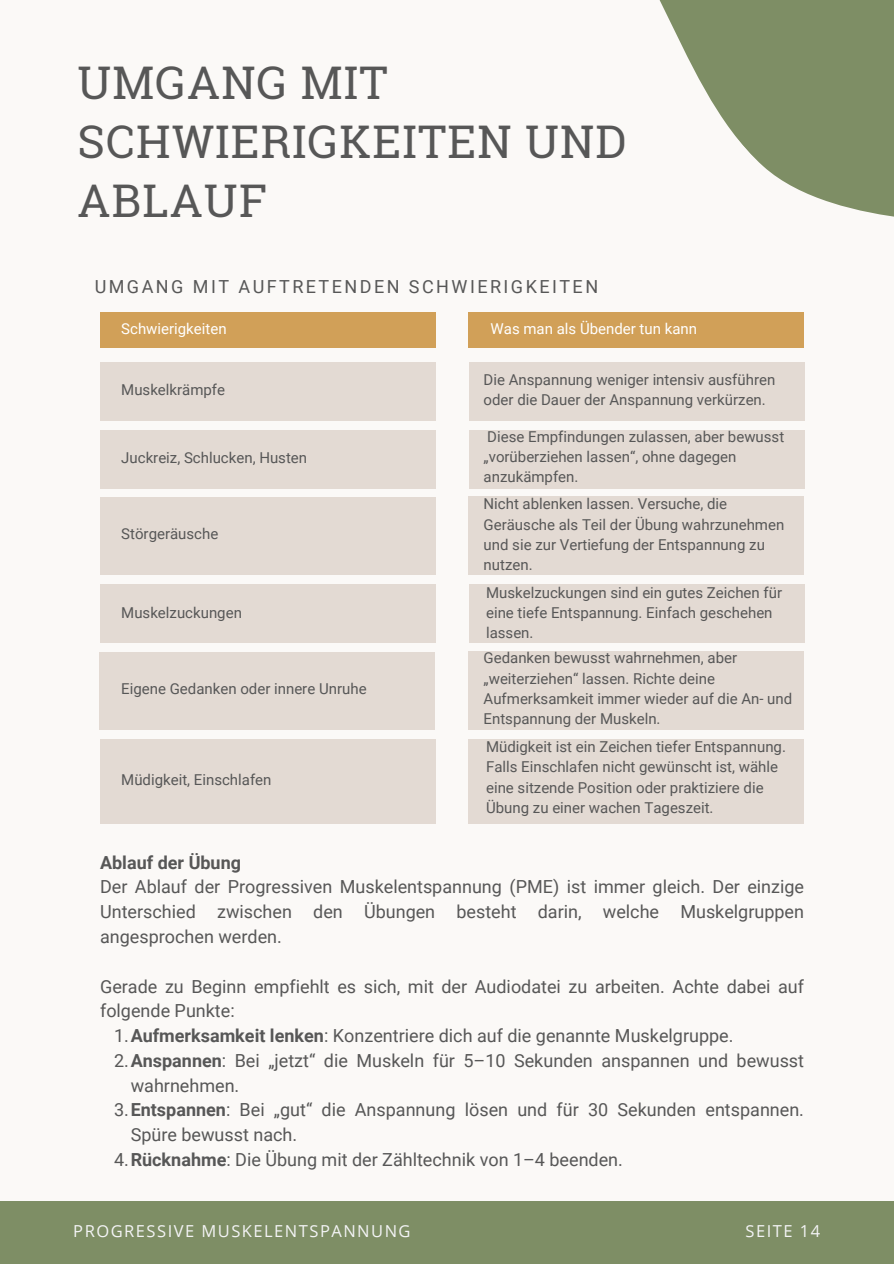
<style>
.page{position:relative;width:894px;height:1264px;background:#fff}
.page>*{position:absolute;margin:0;border:0;box-sizing:border-box;transform-origin:0 0}
.t1{font:45px/58.5px "Roboto Slab";letter-spacing:.025em;color:#575757}
.t2{font:18px/24.8px "Roboto";color:#575757}
.t3{font:18px "Roboto";letter-spacing:.135em;color:#575757}
.t4{font:16.5px "Open Sans";letter-spacing:.09em;color:#f4f4f6}
.t5{font:15px/20.2px "Roboto";color:#575757}
.t6{font:15px "Roboto";color:#fff}
.s1{font-weight:700}
</style>
<div class="page">
<div style="left:0;top:0;width:893px;height:1263px;background:#fbf9f7"></div>
<svg style="left:659px;top:0;width:234px;height:217px;fill:#7e8e65"></svg>
<div style="left:0;top:1200px;width:893px;height:63px;background:#7e8e65"></div>
<div style="left:100px;top:362px;width:335px;height:59px;background:#e3dad3"></div>
<div style="left:468px;top:362px;width:336px;height:59px;background:#e3dad3"></div>
<div style="left:468px;top:496px;width:336px;height:79px;background:#e3dad3"></div>
<div style="left:468px;top:430px;width:336px;height:58px;background:#e3dad3"></div>
<div style="left:468px;top:584px;width:336px;height:59px;background:#e3dad3"></div>
<div style="left:100px;top:430px;width:335px;height:58px;background:#e3dad3"></div>
<div style="left:100px;top:497px;width:335px;height:78px;background:#e3dad3"></div>
<div style="left:100px;top:584px;width:335px;height:59px;background:#e3dad3"></div>
<div style="left:468px;top:652px;width:336px;height:78px;background:#e3dad3"></div>
<div style="left:468px;top:739px;width:335px;height:84px;background:#e3dad3"></div>
<div style="left:99px;top:652px;width:336px;height:78px;background:#e3dad3"></div>
<div style="left:100px;top:739px;width:335px;height:84px;background:#e3dad3"></div>
<div style="left:100px;top:312px;width:335px;height:36px;background:#d1a058"></div>
<div style="left:468px;top:312px;width:336px;height:36px;background:#d1a058"></div>
<p class="t1" style="left:78px;top:53px;width:550px">UMGANG MIT<br>SCHWIERIGKEITEN UND<br>ABLAUF</p>
<p class="t3" style="left:95px;top:277px;width:505px">UMGANG MIT AUFTRETENDEN SCHWIERIGKEITEN</p>
<p class="t6" style="left:121px;top:319px;width:107px">Schwierigkeiten</p>
<h2 class="t6" style="left:490px;top:319px;width:208px">Was man als Übender tun kann</h2>
<p class="t5" style="left:121px;top:380px;width:105px">Muskelkrämpfe</p>
<p class="t5" style="left:483px;top:370px;width:293px">Die Anspannung weniger intensiv ausführen oder die Dauer der Anspannung verkürzen.</p>
<p class="t5" style="left:121px;top:447px;width:187px">Juckreiz, Schlucken, Husten</p>
<p class="t5" style="left:121px;top:524px;width:99px">Störgeräusche</p>
<h3 class="t5" style="left:121px;top:603px;width:122px">Muskelzuckungen</h3>
<p class="t5" style="left:121px;top:679px;width:247px">Eigene Gedanken oder innere Unruhe</p>
<p class="t5" style="left:121px;top:769px;width:152px">Müdigkeit, Einschlafen</p>
<p class="t5" style="left:483px;top:426px;width:302px">Diese Empfindungen zulassen, aber bewusst „vorüberziehen lassen“, ohne dagegen anzukämpfen.</p>
<p class="t5" style="left:483px;top:494px;width:302px">Nicht ablenken lassen. Versuche, die<br>Geräusche als Teil der Übung wahrzunehmen und sie zur Vertiefung der Entspannung zu nutzen.</p>
<p class="t5" style="left:486px;top:582px;width:297px">Muskelzuckungen sind ein gutes Zeichen für eine tiefe Entspannung. Einfach geschehen lassen.</p>
<h3 class="t5" style="left:483px;top:648px;width:310px">Gedanken bewusst wahrnehmen, aber „weiterziehen“ lassen. Richte deine Aufmerksamkeit immer wieder auf die An- und Entspannung der Muskeln.</h3>
<p class="t5" style="left:486px;top:736px;width:301px">Müdigkeit ist ein Zeichen tiefer Entspannung.<br>Falls Einschlafen nicht gewünscht ist, wähle eine sitzende Position oder praktiziere die Übung zu einer wachen Tageszeit.</p>
<p class="t2" style="left:100px;top:850px;width:705px"><span class="s1">Ablauf der Übung<br></span>Der Ablauf der Progressiven Muskelentspannung (PME) ist immer gleich. Der einzige Unterschied zwischen den Übungen besteht darin, welche Muskelgruppen angesprochen werden.</p>
<h2 class="t2" style="left:100px;top:974px;width:705px">Gerade zu Beginn empfiehlt es sich, mit der Audiodatei zu arbeiten. Achte dabei auf folgende Punkte:</h2>
<p class="t2" style="left:114px;top:1023px;width:620px">1.<span class="s1">Aufmerksamkeit lenken</span>: Konzentriere dich auf die genannte Muskelgruppe.</p>
<p class="t2" style="left:131px;top:1048px;width:674px;text-indent:-17px">2.<span class="s1">Anspannen</span>: Bei „jetzt“ die Muskeln für 5–10 Sekunden anspannen und bewusst wahrnehmen.</p>
<p class="t2" style="left:131px;top:1097px;width:674px;text-indent:-17px">3.<span class="s1">Entspannen</span>: Bei „gut“ die Anspannung lösen und für 30 Sekunden entspannen.<br>Spüre bewusst nach.</p>
<p class="t2" style="left:114px;top:1147px;width:510px">4.<span class="s1">Rücknahme</span>: Die Übung mit der Zähltechnik von 1–4 beenden.</p>
<h2 class="t4" style="left:73px;top:1218px;width:339px">PROGRESSIVE MUSKELENTSPANNUNG</h2>
<p class="t4" style="left:745px;top:1218px;width:76px">SEITE 14</p>
</div>
